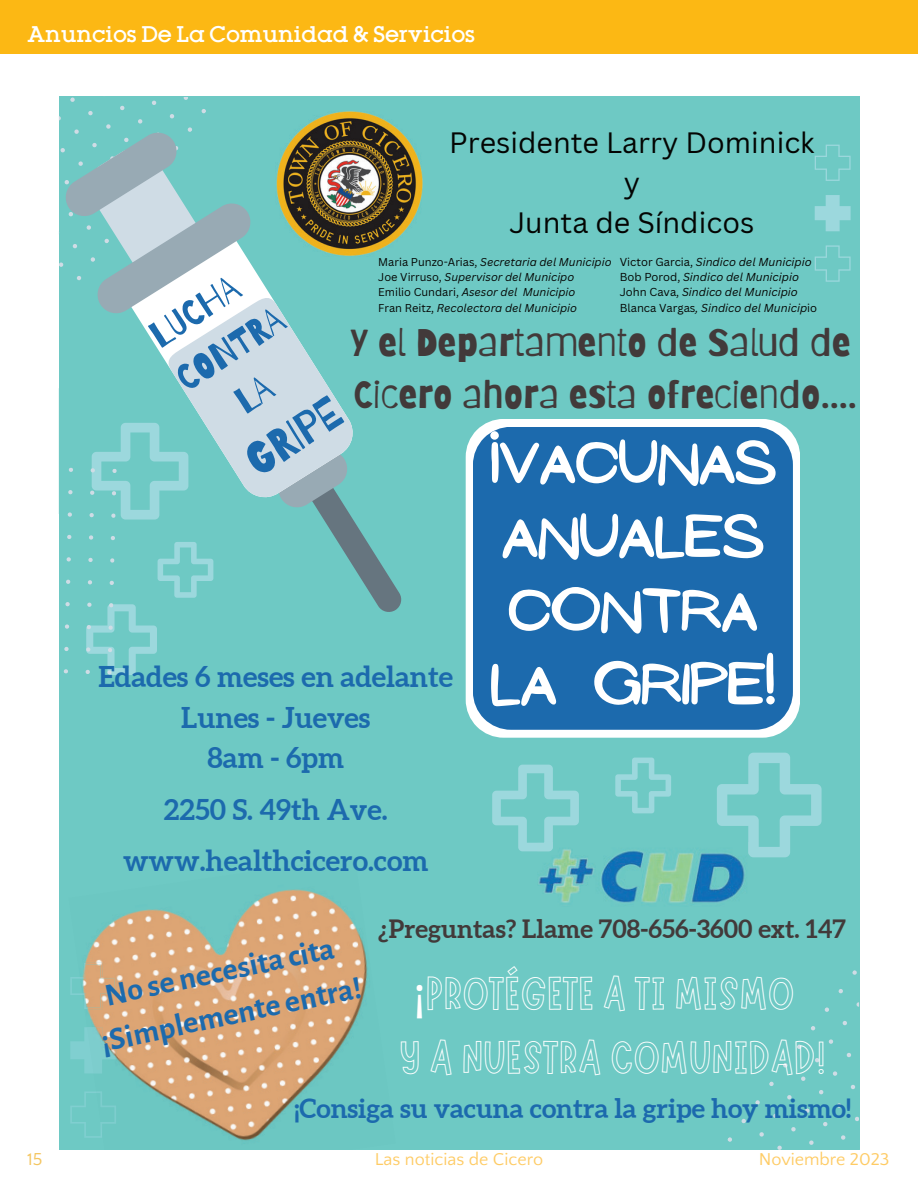
<style>
.page{position:relative;width:918px;height:1188px;background:#fff}
.page>*{position:absolute;margin:0;border:0;box-sizing:border-box;transform-origin:0 0}
.t1{font:52.95px/73.8px "NF Ananias Bold";color:#fff;text-align:center}
.t2{font:46.05px/63.8px "Marykate Outline";color:#fff;text-align:center}
.t3{font:45.6px "Barriecito";color:#1c6aad}
.t4{font:38.4px/52.8px "Barriecito";color:#423a3a}
.t5{font:36.9px/50.8px "Barriecito";color:#1c6aad;text-align:center}
.t6{font:700 32.1px/44.1px "Alegreya Sans";color:#1c6aad;text-align:center}
.t7{font:700 28.65px/40.5px "Aleo";color:#1c6aad;text-align:center}
.t8{font:28.65px/39.9px "Canva Sans";color:#040503;text-align:center}
.t9{font:700 26.55px "Aleo";color:#1c6aad}
.t10{font:700 25.2px "Aleo";color:#423a3a}
.t11{font:500 19.5px "Lubalin";color:#fff}
.t12{font:18px "Quattrocento Sans";color:#fecb64}
.t13{font:18px "Quattrocento Sans";color:#f4c661}
.t14{font:italic 11.25px/15.3px "Canva Sans";color:#040503}
.t15{font:italic 11.1px/15.3px "Canva Sans";color:#040503}
.s1{font-style:normal}
.s2{font-family:"Noto Sans"}
</style>
<div class="page">
<div style="left:0;top:0;width:918px;height:54px;background:#fcb814"></div>
<div style="left:59px;top:97px;width:800px;height:1053px;background:#6ec9c4"></div>
<svg style="left:728px;top:970px;width:131px;height:180px"></svg>
<svg style="left:615px;top:758px;width:56px;height:55px"></svg>
<svg style="left:815px;top:145px;width:36px;height:137px"></svg>
<svg style="left:492px;top:765px;width:87px;height:86px"></svg>
<svg style="left:59px;top:97px;width:343px;height:578px"></svg>
<svg style="left:466px;top:419px;width:334px;height:319px;background:#ecf8f7"></svg>
<div style="left:473px;top:427px;width:320px;height:303px;background:#1c6aad"></div>
<img style="left:70px;top:889px;width:298px;height:252px">
<img style="left:80px;top:963px;width:36px;height:170px">
<img style="left:537px;top:842px;width:208px;height:61px">
<img style="left:537px;top:842px;width:16px;height:9px">
<svg style="left:717px;top:753px;width:105px;height:104px"></svg>
<img style="left:276px;top:111px;width:146px;height:147px">
<h3 class="t11" style="left:27px;top:21px;width:450px">Anuncios De La Comunidad &amp; Servicios</h3>
<h3 class="t8" style="left:449px;top:123px;width:367px">Presidente Larry Dominick y<br>Junta de Síndicos</h3>
<p class="t15" style="left:378px;top:254px;width:235px"><span class="s1">Maria Punzo-Arias,</span> Secretaria del Municipio <span class="s1">Joe Virruso,</span> Supervisor del Municipo<br><span class="s1">Emilio Cundari,</span> Asesor del Municipio<br><span class="s1">Fran Reitz,</span> Recolectora del Municipio</p>
<p class="t14" style="left:620px;top:254px;width:199px"><span class="s1">Victor Garcia,</span> Sindico del Municipio <span class="s1">Bob Porod,</span> Sindico del Municipio <span class="s1">John Cava,</span> Sindico del Municipio <span class="s1">Blanca Vargas</span>, Sindico del Municip<span class="s1">io</span></p>
<h3 class="t5" style="left:138px;top:318px;width:122px;rotate:-33deg">LUCHA<br>CONTRA<br>LA</h3>
<h3 class="t4" style="left:350px;top:316px;width:509px">Y el Departamento de Salud de<br>Cicero ahora esta ofreciendo....</h3>
<h3 class="t3" style="left:232px;top:438px;width:107px;rotate:-33deg">GRIPE</h3>
<h1 class="t1" style="left:490px;top:427px;width:288px">¡VACUNAS<br>ANUALES<br>CONTRA<br>LA GRIPE!</h1>
<h3 class="t7" style="left:99px;top:656px;width:356px">Edades 6 meses en adelante<br>Lunes - Jueves<br>8am - 6pm</h3>
<h3 class="t7" style="left:123px;top:784px;width:307px;line-height:50.4px">2250 S. 49th Ave. www.healthcicero.com</h3>
<h3 class="t6" style="left:87px;top:975px;width:267px;rotate:-12deg">No se necesita cita ¡Simplemente entra!</h3>
<h3 class="t10" style="left:378px;top:915px;width:469px">¿Preguntas? Llame 708-656-3600 ext. 147</h3>
<h2 class="t2" style="left:399px;top:959px;width:428px"><span class="s2">¡</span>PROTÉGETE A TI MISMO<br>Y A NUESTRA COMUNIDAD!</h2>
<h3 class="t13" style="left:27px;top:1150px;width:17px">15</h3>
<h3 class="t9" style="left:294px;top:1093px;width:558px">¡Consiga su vacuna contra la gripe hoy mismo!</h3>
<h3 class="t12" style="left:375px;top:1150px;width:170px">Las noticias de Cicero</h3>
<h3 class="t12" style="left:759px;top:1150px;width:132px">Noviembre 2023</h3>
</div>
